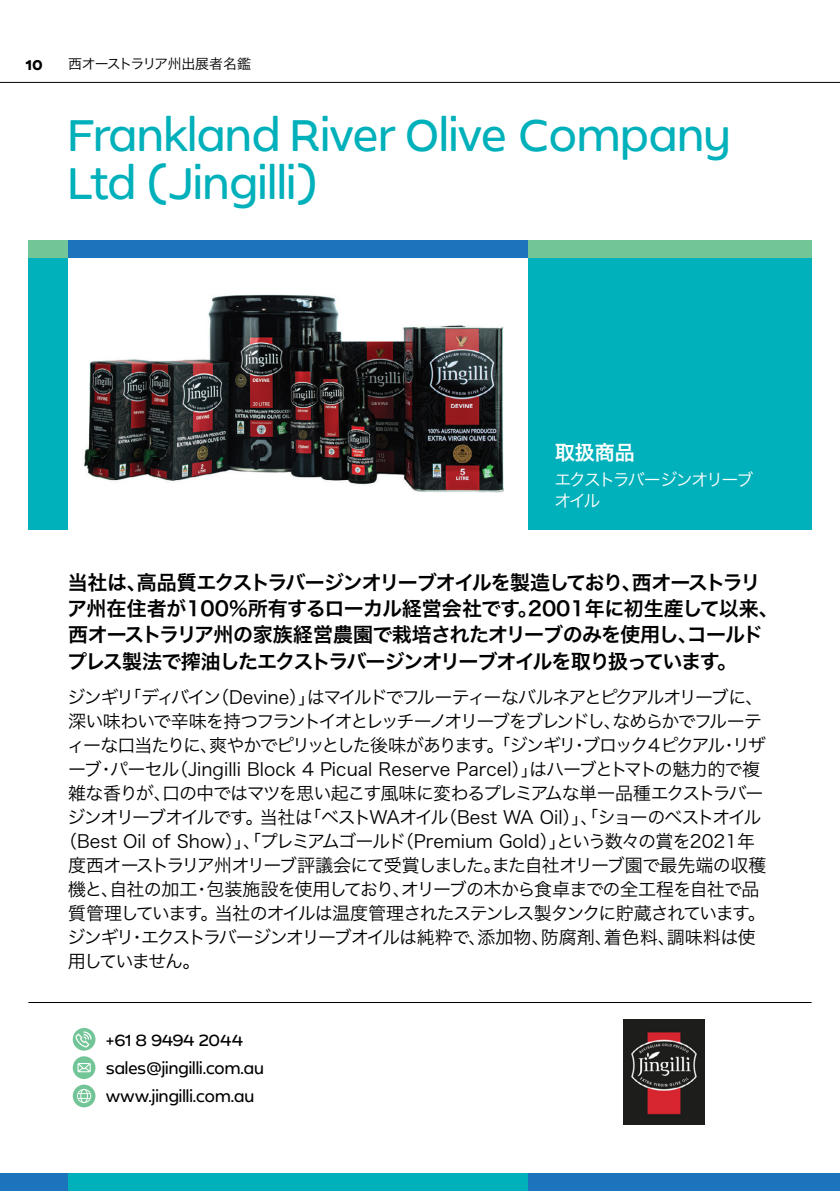
<style>
.page{position:relative;width:840px;height:1191px;background:#fff}
.page>*{position:absolute;margin:0;border:0;box-sizing:border-box;transform-origin:0 0}
.t1{font:44px/48px "Byrd";letter-spacing:-.01em;color:#00b0ba}
.t2{font:20px/26px "Hira Kaku Pro N W6";letter-spacing:-.045em;color:#000}
.t3{font:20px "Hira Kaku Pro N W6";color:#fff}
.t4{font:18px "Hira Kaku Pro N W3";letter-spacing:-.065em;color:#000}
.t5{font:18px "Hira Kaku Pro N W3";color:#000}
.t6{font:18px "Hira Kaku Pro N W3";letter-spacing:-.105em;color:#000}
.t7{font:18px "Hira Kaku Pro N W3";letter-spacing:-.1em;color:#000}
.t8{font:18px "Hira Kaku Pro N W3";letter-spacing:-.045em;color:#000}
.t9{font:18px "Hira Kaku Pro N W3";letter-spacing:-.085em;color:#000}
.t10{font:17px/20.4px "Hira Kaku Pro N W3";letter-spacing:-.125em;color:#fff}
.t11{font:16px/28.4px "Byrd";letter-spacing:-.01em;color:#000}
.t12{font:14px "Hira Kaku Pro N W3";letter-spacing:-.045em;color:#000}
.t13{font:800 14px "Byrd";color:#000}
</style>
<div class="page">
<div style="left:28px;top:240px;width:783px;height:289px;background:#00b0ba"></div>
<hr style="left:28px;top:1002px;width:783px;height:1px;background:#000">
<svg style="left:73px;top:1028px;width:22px;height:22px"></svg>
<svg style="left:73px;top:1056px;width:23px;height:51px"></svg>
<img style="left:623px;top:1020px;width:81px;height:104px">
<img style="left:68px;top:257px;width:459px;height:272px">
<div style="left:68px;top:240px;width:459px;height:17px;background:#1c75bc"></div>
<div style="left:527px;top:240px;width:284px;height:17px;background:#72c596"></div>
<div style="left:28px;top:240px;width:40px;height:17px;background:#72c596"></div>
<div style="left:0;top:1174px;width:839px;height:17px;background:#1c75bc"></div>
<div style="left:68px;top:1174px;width:459px;height:17px;background:#00b0ba"></div>
<hr style="left:0;top:82px;width:839px;height:1px;background:#000">
<p class="t13" style="left:25px;top:55px;width:19px">10</p>
<p class="t12" style="left:68px;top:51px;width:184px">西オーストラリア州出展者名鑑</p>
<p class="t1" style="left:68px;top:110px;width:663px">Frankland River Olive Company<br>Ltd (Jingilli)</p>
<p class="t3" style="left:554px;top:434px;width:81px">取扱商品</p>
<p class="t10" style="left:554px;top:468px;width:200px">エクストラバージンオリーブオイル</p>
<p class="t2" style="left:67px;top:569px;width:713px">当社は、高品質エクストラバージンオリーブオイルを製造しており、西オーストラリア州在住者が100%所有するローカル経営会社です。2001年に初生産して以来、西オーストラリア州の家族経営農園で栽培されたオリーブのみを使用し、コールドプレス製法で搾油したエクストラバージンオリーブオイルを取り扱っています。</p>
<p class="t7" style="left:67px;top:681px;width:697px">ジンギリ「ディバイン（Devine）」はマイルドでフルーティーなバルネアとピクアルオリーブに、</p>
<p class="t6" style="left:68px;top:705px;width:695px">深い味わいで辛味を持つフラントイオとレッチーノオリーブをブレンドし、なめらかでフルーテ</p>
<p class="t6" style="left:67px;top:729px;width:700px">ィーな口当たりに、爽やかでピリッとした後味があります。「ジンギリ・ブロック４ピクアル・リザ</p>
<p class="t5" style="left:68px;top:753px;width:693px">ーブ・パーセル（Jingilli Block 4 Picual Reserve Parcel）」はハーブとトマトの魅力的で複</p>
<p class="t4" style="left:68px;top:777px;width:696px">雑な香りが、口の中ではマツを思い起こす風味に変わるプレミアムな単一品種エクストラバー</p>
<p class="t4" style="left:67px;top:801px;width:695px">ジンオリーブオイルです。当社は「ベストWAオイル（Best WA Oil）」、「ショーのベストオイル</p>
<p class="t5" style="left:59px;top:825px;width:697px">（Best Oil of Show）」、「プレミアムゴールド（Premium Gold）」という数々の賞を2021年</p>
<p class="t4" style="left:68px;top:849px;width:699px">度西オーストラリア州オリーブ評議会にて受賞しました。また自社オリーブ園で最先端の収穫</p>
<p class="t8" style="left:68px;top:873px;width:692px">機と、自社の加工・包装施設を使用しており、オリーブの木から食卓までの全工程を自社で品</p>
<p class="t4" style="left:68px;top:897px;width:698px">質管理しています。当社のオイルは温度管理されたステンレス製タンクに貯蔵されています。</p>
<p class="t4" style="left:67px;top:921px;width:689px">ジンギリ・エクストラバージンオリーブオイルは純粋で、添加物、防腐剤、着色料、調味料は使</p>
<p class="t9" style="left:68px;top:945px;width:134px">用していません。</p>
<p class="t11" style="left:106px;top:1025px;width:159px">+61 8 9494 2044 sales@jingilli.com.au www.jingilli.com.au</p>
</div>
